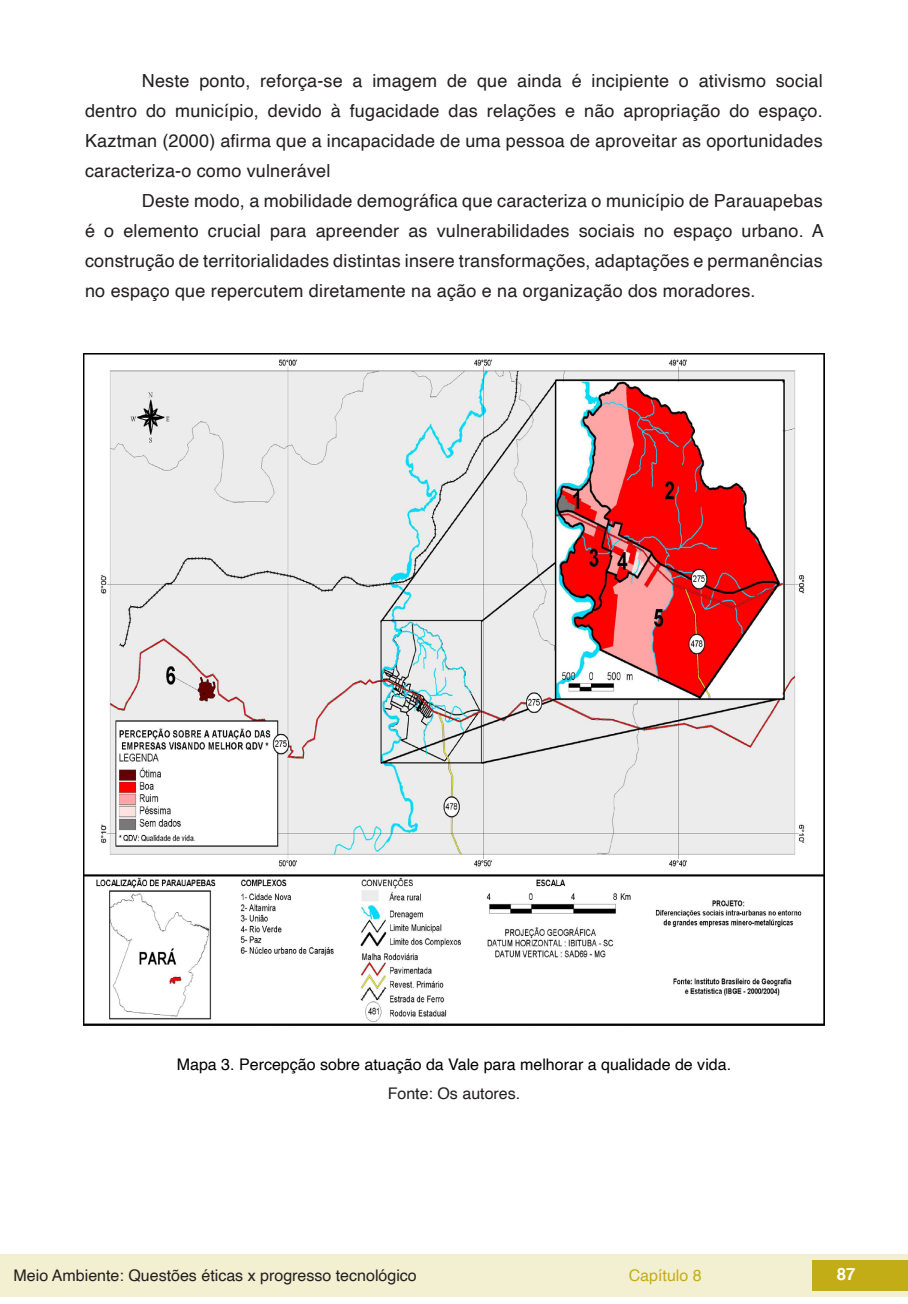
<style>
.page{position:relative;width:908px;height:1304px;background:#fff}
.page>*{position:absolute;margin:0;border:0;box-sizing:border-box;transform-origin:0 0}
.txt{font:18px/30px "Helvetica";letter-spacing:.01em;color:#231f20;text-align:justify}
.t1{font:700 16.8px "Helvetica";color:#fff}
.fonte_tab_gra_imag{font:16px "Helvetica";color:#231f20}
.info_tab_graf_imag{font:16px "Helvetica";color:#000}
.t2{font:16px "Helvetica";color:#c3ad17}
</style>
<div class="page">
<div style="left:0;top:1254px;width:906px;height:43px;background:#f3efd1"></div>
<div style="left:812px;top:1261px;width:95px;height:30px;background:#c3ad17"></div>
<img style="left:84px;top:354px;width:739px;height:671px">
<p class="txt" style="left:85px;top:66px;width:738px;text-indent:57px">Neste ponto, reforça-se a imagem de que ainda é incipiente o ativismo social dentro do município, devido à fugacidade das relações e não apropriação do espaço.<br>Kaztman (2000) afirma que a incapacidade de uma pessoa de aproveitar as oportunidades caracteriza-o como vulnerável</p>
<p class="txt" style="left:85px;top:186px;width:739px;text-indent:57px">Deste modo, a mobilidade demográfica que caracteriza o município de Parauapebas é o elemento crucial para apreender as vulnerabilidades sociais no espaço urbano. A construção de territorialidades distintas insere transformações, adaptações e permanências no espaço que repercutem diretamente na ação e na organização dos moradores.</p>
<p class="info_tab_graf_imag" style="left:177px;top:1052px;width:555px">Mapa 3. Percepção sobre atuação da Vale para melhorar a qualidade de vida.</p>
<p class="fonte_tab_gra_imag" style="left:387px;top:1081px;width:134px">Fonte: Os autores.</p>
<p class="fonte_tab_gra_imag" style="left:14px;top:1263px;width:404px">Meio Ambiente: Questões éticas x progresso tecnológico</p>
<p class="t2" style="left:628px;top:1263px;width:74px">Capítulo 8</p>
<p class="t1" style="left:836px;top:1261px;width:20px">87</p>
</div>
